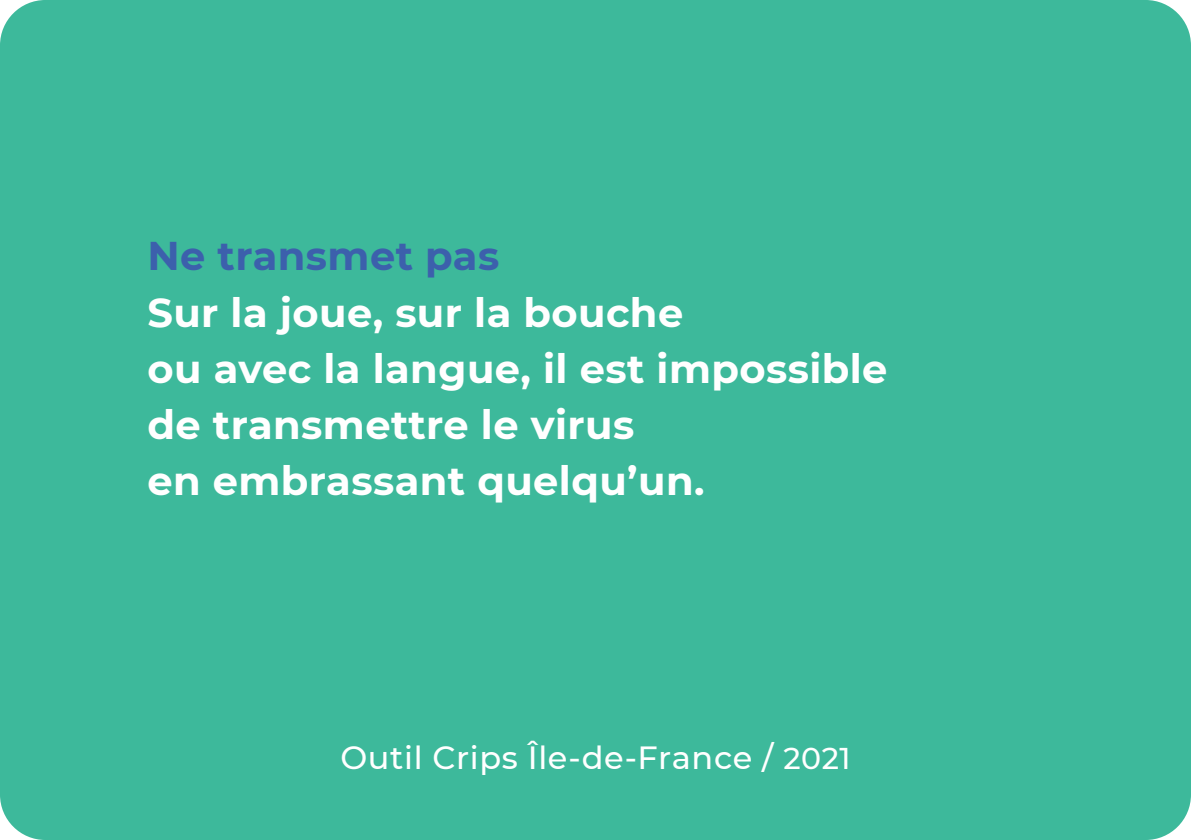
<style>
.page{position:relative;width:1191px;height:840px;background:#fff}
.page>*{position:absolute;margin:0;border:0;box-sizing:border-box;transform-origin:0 0}
.texte{font:700 40px/56px "Montserrat";letter-spacing:.01em;color:#fff}
.texte-2{font:700 40px "Montserrat";letter-spacing:.01em;color:#3c60ac}
.t1{font:500 32px "Montserrat";letter-spacing:.02em;color:#fff}
.s1{font-size:30px}
</style>
<div class="page">
<div style="left:0;top:0;width:1191px;height:839px;background:#3db99b;border-radius:45px"></div>
<p class="texte-2" style="left:147px;top:227px;width:353px">Ne transmet pas</p>
<p class="texte" style="left:147px;top:282px;width:741px">Sur la joue, sur la bouche<br>ou avec la langue, il est impossible de transmettre le virus<br>en embrassant quelqu’un.</p>
<p class="t1" style="left:340px;top:734px;width:512px">Outil Crips Île-de-France / <span class="s1">2021</span></p>
</div>
